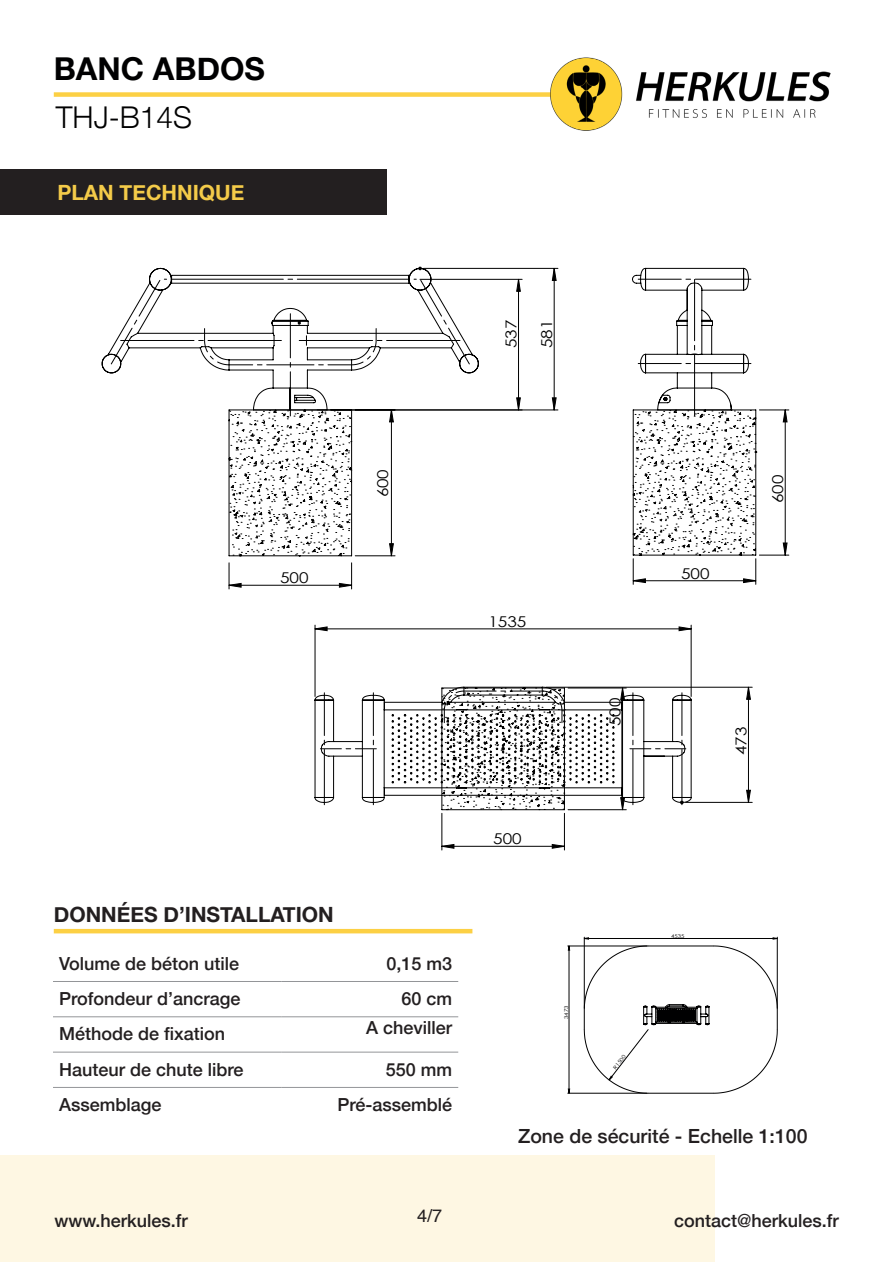
<style>
.page{position:relative;width:893px;height:1263px;background:#fff}
.page>*{position:absolute;margin:0;border:0;box-sizing:border-box;transform-origin:0 0}
.t1{font:700 31.5px "Helvetica Neue";color:#000001}
.t2{font:300 30px "Helvetica Neue";color:#000001}
.t3{font:700 21px "Helvetica Neue";color:#231f20}
.t4{font:700 21px "Helvetica Neue";color:#f4cb49}
.t5{font:500 19.5px "Helvetica Neue";color:#231f20}
.t6{font:500 18px "Helvetica Neue";color:#231f20}
.t7{font:18px "Helvetica";color:#231f20}
.t8{font:15px "Century Gothic";color:#000;scale:1.14 1}
.t9{font:14.85px "Century Gothic";color:#000;scale:1.15 1}
.t10{font:5.25px "Century Gothic";color:#000001;scale:1.15 1}
.t11{font:5.25px "Century Gothic";color:#000001;scale:1.14 1}
</style>
<div class="page">
<div style="left:0;top:1156px;width:715px;height:106px;background:#fef7e3"></div>
<div style="left:54px;top:92px;width:504px;height:5px;background:#fcd044"></div>
<img style="left:545px;top:57px;width:286px;height:74px">
<hr style="left:648px;top:1093px;width:65px;height:1px;background:#000001">
<hr style="left:569px;top:946px;width:1px;height:147px;background:#000001">
<hr style="left:568px;top:1093px;width:79px;height:1px;background:#000001">
<hr style="left:568px;top:946px;width:79px;height:1px;background:#000001">
<svg style="left:584px;top:937px;width:194px;height:156px"></svg>
<hr style="left:442px;top:813px;width:1px;height:37px;background:#000">
<hr style="left:564px;top:813px;width:1px;height:37px;background:#000">
<svg style="left:229px;top:411px;width:161px;height:145px"></svg>
<svg style="left:229px;top:579px;width:398px;height:269px"></svg>
<svg style="left:390px;top:268px;width:397px;height:535px"></svg>
<svg style="left:314px;top:626px;width:378px;height:5px"></svg>
<svg style="left:516px;top:279px;width:5px;height:132px"></svg>
<svg style="left:101px;top:267px;width:378px;height:144px"></svg>
<svg style="left:631px;top:267px;width:120px;height:149px"></svg>
<svg style="left:314px;top:686px;width:378px;height:124px"></svg>
<svg style="left:232px;top:511px;width:118px;height:29px"></svg>
<svg style="left:637px;top:506px;width:117px;height:28px"></svg>
<div style="left:0;top:169px;width:387px;height:45px;background:#231f20"></div>
<hr style="left:54px;top:929px;width:418px;height:4px;background:#fcd044">
<hr style="left:53px;top:981px;width:229px;height:1px;background:#939598">
<hr style="left:282px;top:981px;width:176px;height:1px;background:#939598">
<hr style="left:53px;top:1016px;width:229px;height:1px;background:#939598">
<hr style="left:282px;top:1016px;width:176px;height:1px;background:#939598">
<hr style="left:53px;top:1052px;width:229px;height:1px;background:#939598">
<hr style="left:282px;top:1052px;width:176px;height:1px;background:#939598">
<hr style="left:53px;top:1087px;width:229px;height:1px;background:#939598">
<hr style="left:282px;top:1087px;width:176px;height:1px;background:#939598">
<p class="t1" style="left:54px;top:44px;width:213px">BANC ABDOS</p>
<p class="t2" style="left:56px;top:93px;width:138px">THJ-B14S</p>
<p class="t4" style="left:57px;top:176px;width:189px">PLAN TECHNIQUE</p>
<p class="t9" style="left:280px;top:567px;width:26px">500</p>
<p class="t8" style="left:501px;top:348px;width:26px;rotate:-90deg">537</p>
<p class="t8" style="left:536px;top:348px;width:26px;rotate:-90deg">581</p>
<p class="t8" style="left:372px;top:497px;width:26px;rotate:-90deg">600</p>
<p class="t8" style="left:767px;top:503px;width:26px;rotate:-90deg">600</p>
<p class="t9" style="left:488px;top:611px;width:35px">1535</p>
<p class="t9" style="left:493px;top:828px;width:26px">500</p>
<p class="t8" style="left:605px;top:726px;width:26px;rotate:-90deg">500</p>
<p class="t9" style="left:681px;top:563px;width:26px">500</p>
<p class="t8" style="left:730px;top:755px;width:26px;rotate:-90deg">473</p>
<p class="t3" style="left:54px;top:898px;width:282px">DONNÉES D’INSTALLATION</p>
<p class="t6" style="left:59px;top:949px;width:182px">Volume de béton utile</p>
<p class="t6" style="left:387px;top:949px;width:67px">0,15 m3</p>
<p class="t6" style="left:59px;top:984px;width:183px">Profondeur d’ancrage</p>
<p class="t6" style="left:402px;top:984px;width:52px">60 cm</p>
<p class="t6" style="left:59px;top:1019px;width:168px">Méthode de fixation</p>
<p class="t6" style="left:366px;top:1013px;width:88px">A cheviller</p>
<p class="t6" style="left:59px;top:1055px;width:186px">Hauteur de chute libre</p>
<p class="t6" style="left:386px;top:1055px;width:68px">550 mm</p>
<p class="t6" style="left:59px;top:1090px;width:104px">Assemblage</p>
<p class="t6" style="left:337px;top:1090px;width:116px">Pré-assemblé</p>
<p class="t11" style="left:563px;top:1019px;width:13px;rotate:-90deg">3473</p>
<p class="t10" style="left:612px;top:1066px;width:16px;rotate:-52deg">R1500</p>
<p class="t10" style="left:671px;top:932px;width:13px">4535</p>
<p class="t5" style="left:518px;top:1120px;width:291px">Zone de sécurité - Echelle 1:100</p>
<p class="t6" style="left:54px;top:1206px;width:135px">www.herkules.fr</p>
<p class="t7" style="left:417px;top:1202px;width:27px">4/7</p>
<p class="t6" style="left:674px;top:1206px;width:166px">contact@herkules.fr</p>
</div>
